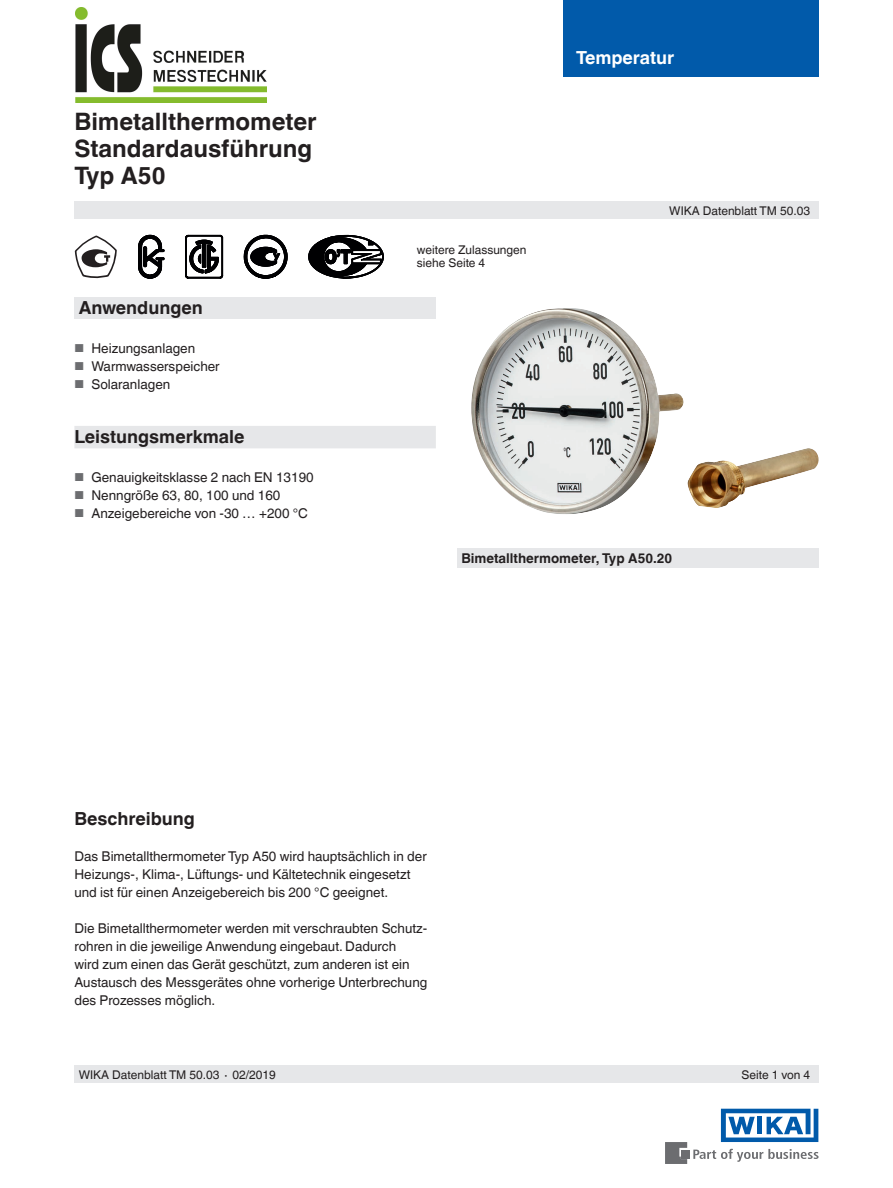
<style>
.page{position:relative;width:893px;height:1188px;background:#fff}
.page>*{position:absolute;margin:0;border:0;box-sizing:border-box;transform-origin:0 0}
.t1{font:700 24px/27px "Helvetica World";color:#231f20}
.t2{font:700 18px "Helvetica World";color:#231f20}
.t3{font:700 18px "Helvetica World";color:#fff}
.t4{font:13.5px/18px "Helvetica World";color:#231f20}
.t5{font:700 13.5px "Helvetica World";color:#231f20}
.t6{font:12px/13.5px "Helvetica World";color:#231f20}
.s1{font-size:11.55px;color:#6c6d70}
</style>
<div class="page">
<div style="left:74px;top:297px;width:362px;height:22px;background:#e6e7e9"></div>
<div style="left:74px;top:202px;width:745px;height:17px;background:#e6e7e9"></div>
<div style="left:74px;top:1066px;width:745px;height:17px;background:#e6e7e9"></div>
<svg style="left:693px;top:1149px;width:126px;height:13px"></svg>
<div style="left:682px;top:1150px;width:8px;height:8px;background:#6c6d70"></div>
<svg style="left:665px;top:1142px;width:22px;height:22px"></svg>
<svg style="left:721px;top:1109px;width:97px;height:33px"></svg>
<div style="left:563px;top:0;width:256px;height:77px;background:#015aaa"></div>
<svg style="left:138px;top:235px;width:26px;height:43px"></svg>
<svg style="left:185px;top:235px;width:38px;height:43px"></svg>
<svg style="left:244px;top:235px;width:43px;height:43px"></svg>
<svg style="left:308px;top:235px;width:76px;height:43px"></svg>
<div style="left:457px;top:549px;width:362px;height:19px;background:#e6e7e9"></div>
<div style="left:74px;top:426px;width:362px;height:22px;background:#e6e7e9"></div>
<img style="left:471px;top:308px;width:348px;height:206px">
<svg style="left:75px;top:236px;width:42px;height:43px"></svg>
<img style="left:76px;top:7px;width:191px;height:95px">
<h1 class="t1" style="left:74px;top:108px;width:244px">Bimetallthermometer<br>Standardausführung<br>Typ A50</h1>
<h2 class="t2" style="left:79px;top:297px;width:126px">Anwendungen</h2>
<p class="t4" style="left:74px;top:339px;width:122px"><span class="s1">■</span> Heizungsanlagen</p>
<p class="t4" style="left:74px;top:357px;width:147px"><span class="s1">■</span> Warmwasserspeicher</p>
<p class="t4" style="left:74px;top:375px;width:97px"><span class="s1">■</span> Solaranlagen</p>
<h2 class="t2" style="left:74px;top:426px;width:172px">Leistungsmerkmale</h2>
<p class="t4" style="left:74px;top:468px;width:241px"><span class="s1">■</span> Genauigkeitsklasse 2 nach EN 13190</p>
<p class="t4" style="left:74px;top:486px;width:207px"><span class="s1">■</span> Nenngröße 63, 80, 100 und 160</p>
<p class="t4" style="left:74px;top:504px;width:235px"><span class="s1">■</span> Anzeigebereiche von -30 … +200 °C</p>
<h2 class="t3" style="left:576px;top:47px;width:100px">Temperatur</h2>
<p class="t6" style="left:417px;top:243px;width:111px">weitere Zulassungen siehe Seite 4</p>
<p class="t6" style="left:669px;top:204px;width:142px">WIKA Datenblatt TM 50.03</p>
<p class="t5" style="left:461px;top:551px;width:212px">Bimetallthermometer, Typ A50.20</p>
<h2 class="t2" style="left:74px;top:808px;width:122px">Beschreibung</h2>
<p class="t4" style="left:74px;top:847px;width:354px">Das Bimetallthermometer Typ A50 wird hauptsächlich in der<br>Heizungs-, Klima-, Lüftungs- und Kältetechnik eingesetzt und ist für einen Anzeigebereich bis 200 °C geeignet.</p>
<p class="t4" style="left:74px;top:919px;width:354px">Die Bimetallthermometer werden mit verschraubten Schutz&shy;rohren in die jeweilige Anwendung eingebaut. Dadurch<br>wird zum einen das Gerät geschützt, zum anderen ist ein Austausch des Messgerätes ohne vorherige Unterbrechung des Prozesses möglich.</p>
<p class="t6" style="left:79px;top:1068px;width:199px">WIKA Datenblatt TM 50.03 ∙ 02/2019</p>
<p class="t6" style="left:742px;top:1068px;width:70px">Seite 1 von 4</p>
</div>
